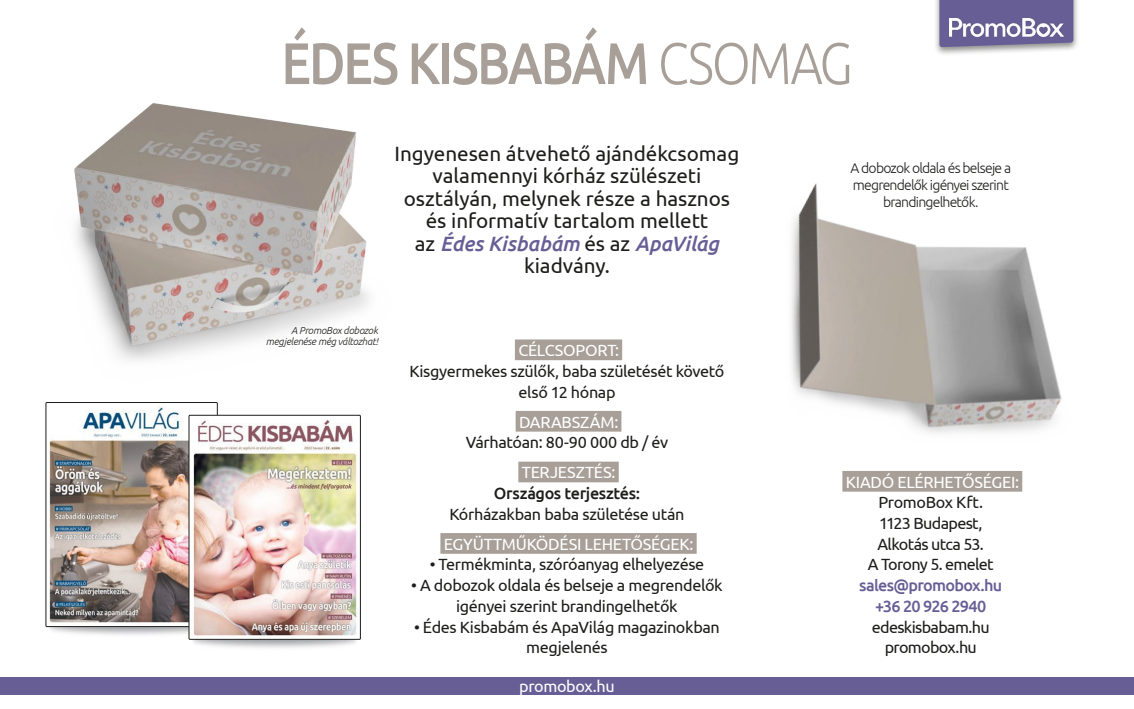
<style>
.page{position:relative;width:1134px;height:709px;background:#fff}
.page>*{position:absolute;margin:0;border:0;box-sizing:border-box;transform-origin:0 0}
.t1{font:500 58.5px "Ubuntu";letter-spacing:-.035em;color:#a89f98;scale:.86 1}
.t2{font:20.7px/22.5px "Ubuntu";letter-spacing:-.005em;color:#1d1d1b;text-align:center}
.t3{font:16.2px/20.7px "Ubuntu";letter-spacing:-.025em;color:#1d1d1b;text-align:center}
.t4{font:16.2px "Ubuntu";letter-spacing:-.015em;color:#fff}
.t5{font:500 16.2px/20.7px "Ubuntu";letter-spacing:-.045em;color:#685e96;text-align:center}
.t6{font:500 16.2px "Ubuntu";letter-spacing:-.02em;color:#1d1d1b}
.t7{font:300 14px/17px "Ubuntu";letter-spacing:-.055em;color:#1d1d1b;text-align:center}
.t8{font:italic 300 10px/11px "Ubuntu";letter-spacing:-.02em;color:#1d1d1b;text-align:right}
.s1{font-weight:300}
.s2{font-weight:500;font-style:italic;color:#685e96}
</style>
<div class="page">
<div style="left:0;top:677px;width:1134px;height:17px;background:#685e96"></div>
<img style="left:45px;top:103px;width:324px;height:321px">
<img style="left:791px;top:183px;width:271px;height:309px">
<img style="left:49px;top:626px;width:143px;height:14px">
<img style="left:192px;top:639px;width:166px;height:9px">
<img style="left:48px;top:404px;width:167px;height:220px">
<div style="left:46px;top:402px;width:171px;height:224px;border:1px solid #1d1d1b"></div>
<img style="left:191px;top:417px;width:167px;height:220px">
<div style="left:189px;top:415px;width:171px;height:224px;border:1px solid #1d1d1b"></div>
<div style="left:933px;top:0;width:146px;height:56px;background:#1d1d1b;opacity:.5"></div>
<svg style="left:939px;top:0;width:134px;height:47px;background:#6e6598"></svg>
<img style="left:950px;top:19px;width:113px;height:19px">
<div style="left:515px;top:339px;width:107px;height:21px;background:#a89f98"></div>
<div style="left:516px;top:411px;width:105px;height:20px;background:#a89f98"></div>
<div style="left:518px;top:461px;width:101px;height:21px;background:#a89f98"></div>
<div style="left:440px;top:533px;width:257px;height:21px;background:#a89f98"></div>
<div style="left:842px;top:471px;width:180px;height:20px;background:#a89f98"></div>
<h1 class="t1" style="left:281px;top:37px;width:666px">ÉDES KISBABÁM <span class="s1">CSOMAG</span></h1>
<p class="t2" style="left:395px;top:141px;width:346px">Ingyenesen átvehető ajándékcsomag valamennyi kórház szülészeti osztályán, melynek része a hasznos és informatív tartalom mellett<br>az <span class="s2">Édes Kisbabám</span> és az <span class="s2">ApaVilág </span>kiadvány.</p>
<p class="t8" style="left:266px;top:325px;width:114px">A PromoBox dobozok megjelenése még változhat!</p>
<p class="t4" style="left:518px;top:343px;width:102px">CÉLCSOPORT:</p>
<p class="t3" style="left:409px;top:360px;width:316px">Kisgyermekes szülők, baba születését követő első 12 hónap</p>
<p class="t4" style="left:519px;top:415px;width:101px">DARABSZÁM:</p>
<p class="t3" style="left:466px;top:431px;width:204px">Várhatóan: 80-90 000 db / év</p>
<p class="t4" style="left:522px;top:466px;width:95px">TERJESZTÉS:</p>
<p class="t6" style="left:494px;top:486px;width:148px">Országos terjesztés:</p>
<p class="t3" style="left:449px;top:503px;width:237px">Kórházakban baba születése után</p>
<p class="t4" style="left:444px;top:534px;width:251px">EGYÜTTMŰKÖDÉSI LEHETŐSÉGEK:</p>
<p class="t3" style="left:430px;top:554px;width:276px">• Termékminta, szóróanyag elhelyezése</p>
<p class="t3" style="left:411px;top:574px;width:313px">• A dobozok oldala és belseje a megrendelők igényei szerint brandingelhetők</p>
<p class="t3" style="left:414px;top:616px;width:307px">• Édes Kisbabám és ApaVilág magazinokban megjelenés</p>
<p class="t4" style="left:519px;top:679px;width:97px">promobox.hu</p>
<p class="t7" style="left:850px;top:160px;width:162px">A dobozok oldala és belseje a megrendelők igényei szerint brandingelhetők.</p>
<p class="t4" style="left:846px;top:472px;width:175px">KIADÓ ELÉRHETŐSÉGEI:</p>
<p class="t3" style="left:868px;top:491px;width:127px">PromoBox Kft.<br>1123 Budapest,<br>Alkotás utca 53.<br>A Torony 5. emelet</p>
<p class="t5" style="left:859px;top:576px;width:144px">sales@promobox.hu +36 20 926 2940</p>
<p class="t3" style="left:872px;top:616px;width:119px">edeskisbabam.hu promobox.hu</p>
</div>
